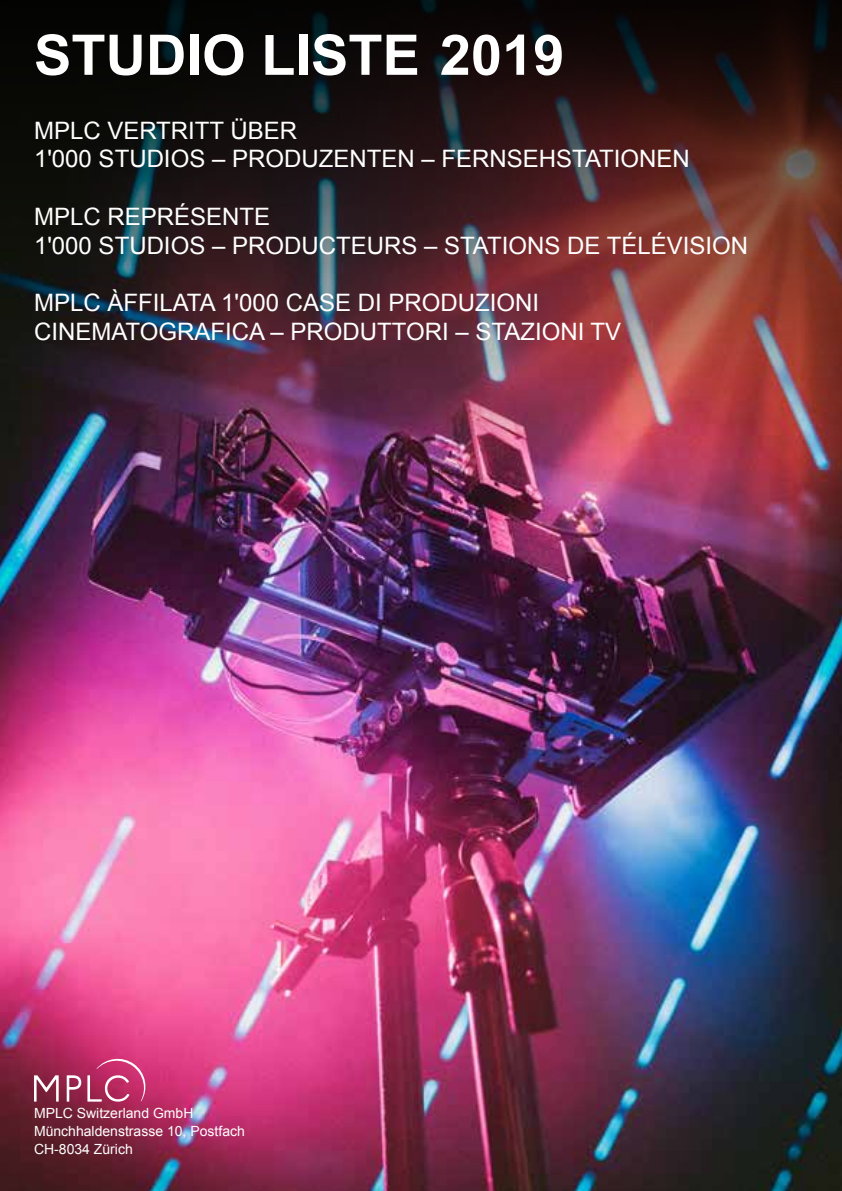
<style>
.page{position:relative;width:842px;height:1191px;background:#fff}
.page>*{position:absolute;margin:0;border:0;box-sizing:border-box;transform-origin:0 0}
.t1{font:700 56px "Arial";color:#fff}
.t2{font:24px/28.8px "Arial";color:#fff}
.t3{font:14px/18px "Arial";color:#fff}
</style>
<div class="page">
<img style="left:0;top:497px;width:842px;height:694px">
<img style="left:0;top:0;width:842px;height:497px">
<svg style="left:34px;top:1075px;width:25px;height:26px"></svg>
<svg style="left:67px;top:1075px;width:14px;height:26px"></svg>
<svg style="left:87px;top:1055px;width:62px;height:46px"></svg>
<h1 class="t1" style="left:34px;top:18px;width:532px">STUDIO LISTE 2019</h1>
<p class="t2" style="left:34px;top:116px;width:657px">MPLC VERTRITT ÜBER<br>1'000 STUDIOS – PRODUZENTEN – FERNSEHSTATIONEN</p>
<p class="t2" style="left:34px;top:202px;width:716px">MPLC REPRÉSENTE<br>1'000 STUDIOS – PRODUCTEURS – STATIONS DE TÉLÉVISION</p>
<p class="t2" style="left:34px;top:289px;width:589px">MPLC ÀFFILATA 1'000 CASE DI PRODUZIONI<br>CINEMATOGRAFICA – PRODUTTORI – STAZIONI TV</p>
<p class="t3" style="left:34px;top:1104px;width:212px">MPLC Switzerland GmbH<br>Münchhaldenstrasse 10, Postfach<br>CH-8034 Zürich</p>
</div>
